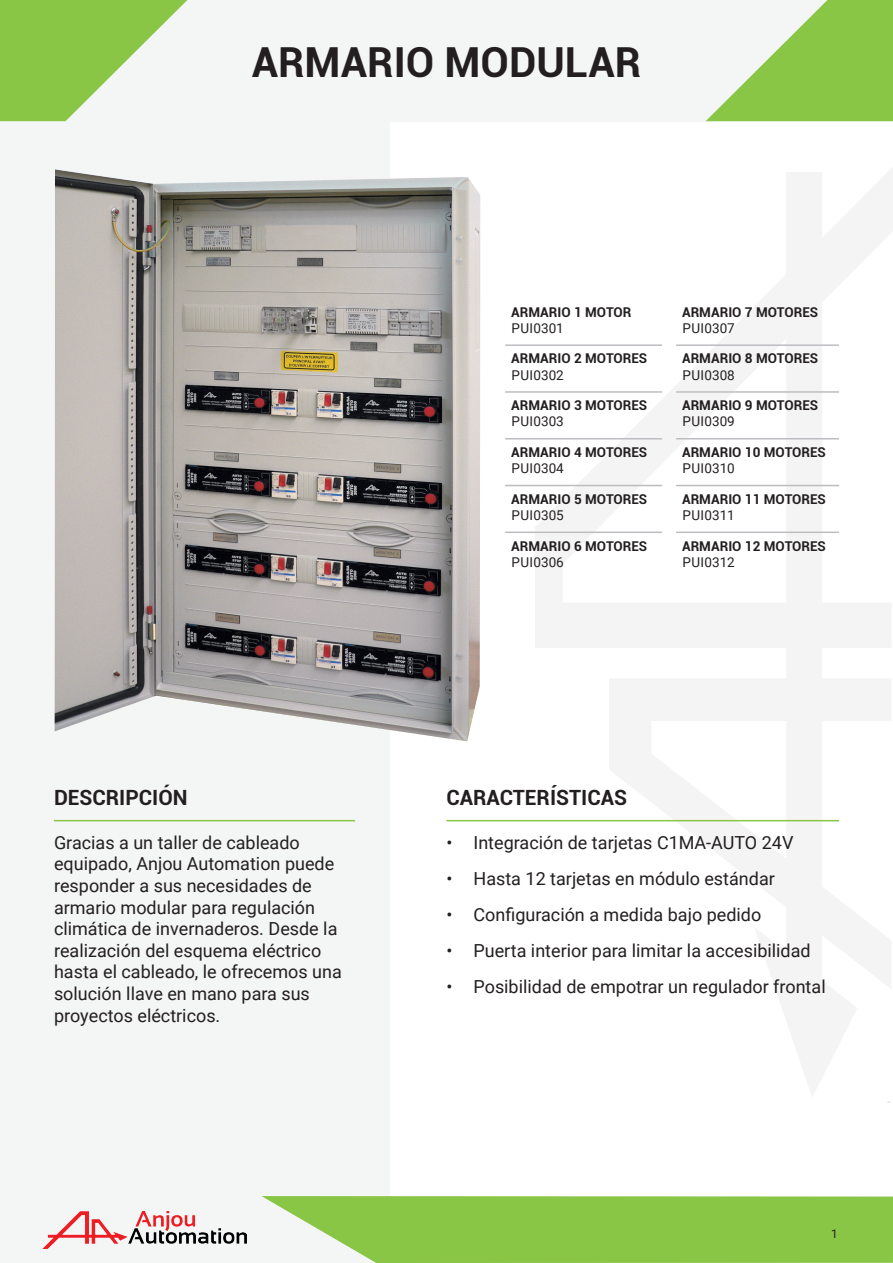
<style>
.page{position:relative;width:893px;height:1263px;background:#fff}
.page>*{position:absolute;margin:0;border:0;box-sizing:border-box;transform-origin:0 0}
.t1{font:700 41.4px "Roboto";color:#231f20}
.t2{font:700 21px "Roboto";color:#231f20}
.t3{font:18px/21.6px "Roboto";color:#231f20}
.t4{font:700 13.5px "Roboto";color:#231f20}
.t5{font:13.5px "Roboto";letter-spacing:.01em;color:#231f20}
.t6{font:12px "Roboto";color:#231f20}
</style>
<div class="page">
<div style="left:0;top:0;width:389px;height:1263px;background:#f4f5f5"></div>
<div style="left:0;top:0;width:893px;height:121px;background:#f4f5f5"></div>
<svg style="left:0;top:0;width:187px;height:121px"></svg>
<svg style="left:706px;top:0;width:187px;height:121px"></svg>
<svg style="left:261px;top:1196px;width:632px;height:67px;background:#94ca56"></svg>
<svg style="left:535px;top:168px;width:358px;height:928px"></svg>
<hr style="left:54px;top:820px;width:301px;height:1px;background:#8ac645">
<hr style="left:446px;top:820px;width:393px;height:1px;background:#8ac645">
<img style="left:43px;top:1211px;width:204px;height:38px">
<img style="left:55px;top:169px;width:426px;height:572px">
<hr style="left:505px;top:344px;width:157px;height:2px;background:#bcbdc0">
<hr style="left:505px;top:391px;width:157px;height:2px;background:#bcbdc0">
<hr style="left:505px;top:438px;width:157px;height:1px;background:#bcbdc0">
<hr style="left:505px;top:485px;width:157px;height:1px;background:#bcbdc0">
<hr style="left:505px;top:531px;width:157px;height:2px;background:#bcbdc0">
<hr style="left:676px;top:344px;width:163px;height:2px;background:#bcbdc0">
<hr style="left:676px;top:391px;width:163px;height:2px;background:#bcbdc0">
<hr style="left:676px;top:438px;width:163px;height:1px;background:#bcbdc0">
<hr style="left:676px;top:485px;width:163px;height:1px;background:#bcbdc0">
<hr style="left:676px;top:531px;width:163px;height:2px;background:#bcbdc0">
<h1 class="t1" style="left:252px;top:33px;width:391px">ARMARIO MODULAR</h1>
<p class="t4" style="left:511px;top:302px;width:122px">ARMARIO 1 MOTOR</p>
<p class="t5" style="left:511px;top:319px;width:54px">PUI0301</p>
<p class="t4" style="left:511px;top:349px;width:138px">ARMARIO 2 MOTORES</p>
<p class="t5" style="left:511px;top:365px;width:54px">PUI0302</p>
<p class="t4" style="left:511px;top:396px;width:138px">ARMARIO 3 MOTORES</p>
<p class="t5" style="left:511px;top:412px;width:54px">PUI0303</p>
<p class="t4" style="left:511px;top:443px;width:138px">ARMARIO 4 MOTORES</p>
<p class="t5" style="left:511px;top:459px;width:54px">PUI0304</p>
<p class="t4" style="left:511px;top:489px;width:138px">ARMARIO 5 MOTORES</p>
<p class="t5" style="left:511px;top:506px;width:54px">PUI0305</p>
<p class="t4" style="left:511px;top:536px;width:138px">ARMARIO 6 MOTORES</p>
<p class="t5" style="left:511px;top:552px;width:54px">PUI0306</p>
<p class="t4" style="left:682px;top:302px;width:138px">ARMARIO 7 MOTORES</p>
<p class="t5" style="left:682px;top:319px;width:54px">PUI0307</p>
<p class="t4" style="left:682px;top:349px;width:138px">ARMARIO 8 MOTORES</p>
<p class="t5" style="left:682px;top:365px;width:54px">PUI0308</p>
<p class="t4" style="left:682px;top:396px;width:138px">ARMARIO 9 MOTORES</p>
<p class="t5" style="left:682px;top:412px;width:54px">PUI0309</p>
<p class="t4" style="left:682px;top:443px;width:145px">ARMARIO 10 MOTORES</p>
<p class="t5" style="left:682px;top:459px;width:54px">PUI0310</p>
<p class="t4" style="left:682px;top:489px;width:145px">ARMARIO 11 MOTORES</p>
<p class="t5" style="left:682px;top:506px;width:54px">PUI0311</p>
<p class="t4" style="left:682px;top:536px;width:145px">ARMARIO 12 MOTORES</p>
<p class="t5" style="left:682px;top:552px;width:54px">PUI0312</p>
<p class="t2" style="left:54px;top:783px;width:135px">DESCRIPCIÓN</p>
<p class="t2" style="left:446px;top:783px;width:182px">CARACTERÍSTICAS</p>
<p class="t3" style="left:54px;top:831px;width:289px">Gracias a un taller de cableado equipado, Anjou Automation puede responder a sus necesidades de armario modular para regulación climática de invernaderos. Desde la realización del esquema eléctrico hasta el cableado, le ofrecemos una solución llave en mano para sus proyectos eléctricos.</p>
<p class="t3" style="left:446px;top:831px;width:348px">• Integración de tarjetas C1MA-AUTO 24V</p>
<p class="t3" style="left:446px;top:867px;width:330px">• Hasta 12 tarjetas en módulo estándar</p>
<p class="t3" style="left:446px;top:903px;width:316px">• Configuración a medida bajo pedido</p>
<p class="t3" style="left:446px;top:939px;width:366px">• Puerta interior para limitar la accesibilidad</p>
<p class="t3" style="left:446px;top:975px;width:381px">• Posibilidad de empotrar un regulador frontal</p>
<p class="t6" style="left:831px;top:1225px;width:8px">1</p>
</div>
